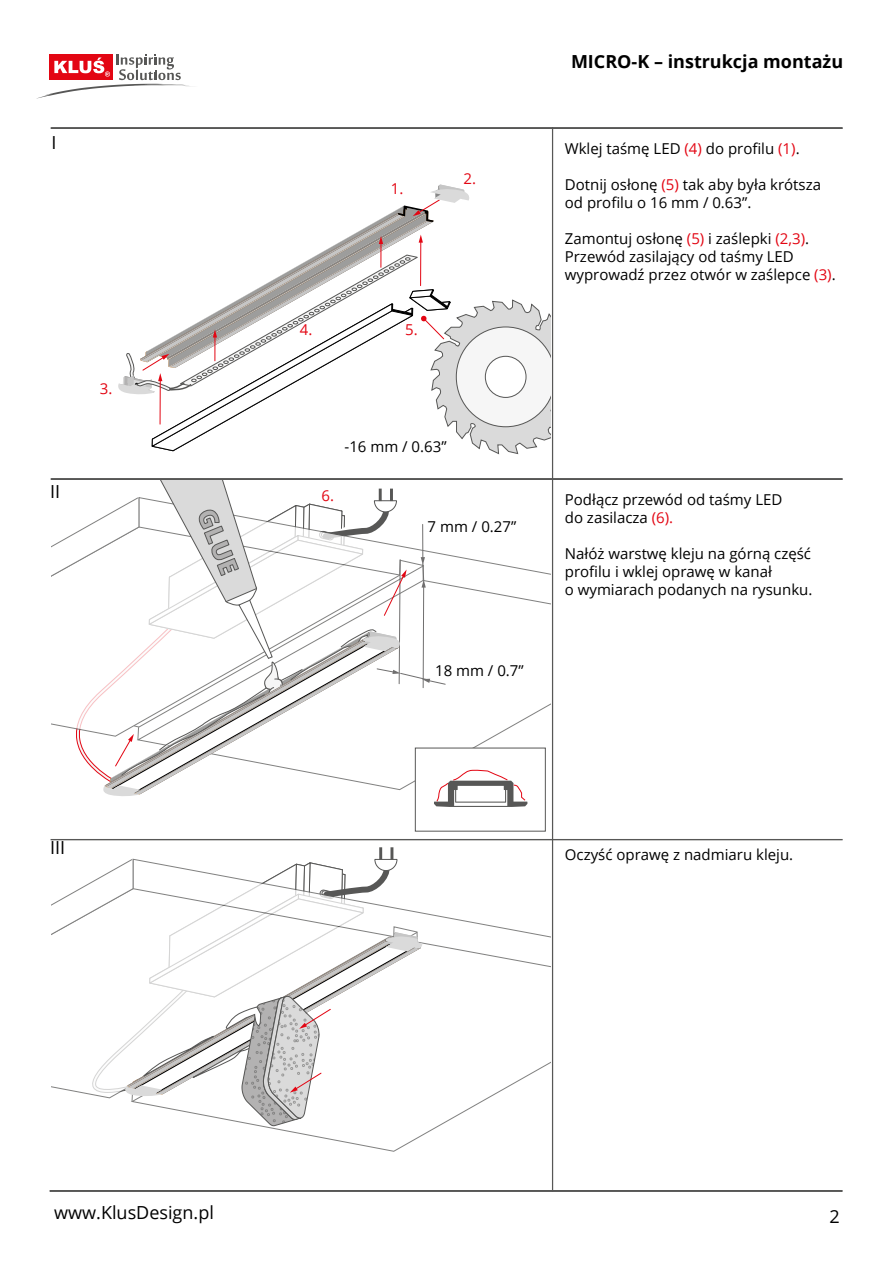
<style>
.page{position:relative;width:893px;height:1263px;background:#fff}
.page>*{position:absolute;margin:0;border:0;box-sizing:border-box;transform-origin:0 0}
.t1{font:700 18px "Open Sans";color:#000}
.t2{font:18px "Open Sans";color:#000}
.t3{font:15px/18px "Open Sans";color:#000}
.t4{font:15px "Open Sans";color:#e30613}
.s1{color:#e30613}
</style>
<div class="page">
<svg style="left:36px;top:54px;width:155px;height:45px"></svg>
<div style="left:51px;top:128px;width:792px;height:1px;border:1px solid #575756"></div>
<div style="left:51px;top:478px;width:792px;height:2px;border:1px solid #575756"></div>
<div style="left:51px;top:839px;width:791px;height:1px;border:1px solid #575756"></div>
<div style="left:50px;top:1190px;width:792px;height:2px;border:1px solid #575756"></div>
<div style="left:552px;top:127px;width:1px;height:1064px;border:1px solid #575756"></div>
<svg style="left:52px;top:849px;width:499px;height:277px"></svg>
<svg style="left:51px;top:480px;width:499px;height:327px"></svg>
<div style="left:415px;top:748px;width:131px;height:83px;border:1px solid #575756"></div>
<svg style="left:118px;top:185px;width:432px;height:269px"></svg>
<div style="left:50px;top:484px;width:29px;height:28px;background:#fff"></div>
<div style="left:50px;top:841px;width:29px;height:27px;background:#fff"></div>
<p class="t2" style="left:51px;top:130px;width:7px">I</p>
<p class="t2" style="left:50px;top:479px;width:12px">II</p>
<p class="t4" style="left:100px;top:379px;width:14px">3.</p>
<p class="t2" style="left:50px;top:836px;width:17px">III</p>
<p class="t4" style="left:391px;top:178px;width:14px">1.</p>
<p class="t4" style="left:463px;top:168px;width:14px">2.</p>
<p class="t4" style="left:300px;top:319px;width:14px">4.</p>
<p class="t4" style="left:405px;top:319px;width:14px">5.</p>
<p class="t1" style="left:571px;top:49px;width:274px">MICRO-K – instrukcja montażu</p>
<p class="t3" style="left:565px;top:139px;width:236px">Wklej taśmę LED <span class="s1">(4)</span> do profilu <span class="s1">(1)</span>.</p>
<p class="t3" style="left:565px;top:175px;width:258px">Dotnij osłonę <span class="s1">(5)</span> tak aby była krótsza od profilu o 16 mm / 0.63”.</p>
<p class="t3" style="left:565px;top:229px;width:272px">Zamontuj osłonę <span class="s1">(5)</span> i zaślepki <span class="s1">(2,3)</span>.<br>Przewód zasilający od taśmy LED wyprowadź przez otwór w zaślepce <span class="s1">(3)</span>.</p>
<p class="t3" style="left:345px;top:437px;width:104px">-16 mm / 0.63”</p>
<p class="t4" style="left:322px;top:486px;width:14px">6.</p>
<p class="t3" style="left:428px;top:517px;width:90px">7 mm / 0.27”</p>
<p class="t3" style="left:435px;top:661px;width:90px">18 mm / 0.7”</p>
<p class="t3" style="left:565px;top:490px;width:219px">Podłącz przewód od taśmy LED do zasilacza <span class="s1">(6).</span></p>
<p class="t3" style="left:565px;top:544px;width:249px">Nałóż warstwę kleju na górną część profilu i wklej oprawę w kanał<br>o wymiarach podanych na rysunku.</p>
<p class="t3" style="left:565px;top:845px;width:230px">Oczyść oprawę z nadmiaru kleju.</p>
<p class="t2" style="left:54px;top:1200px;width:161px">www.KlusDesign.pl</p>
<p class="t2" style="left:829px;top:1204px;width:12px">2</p>
</div>
